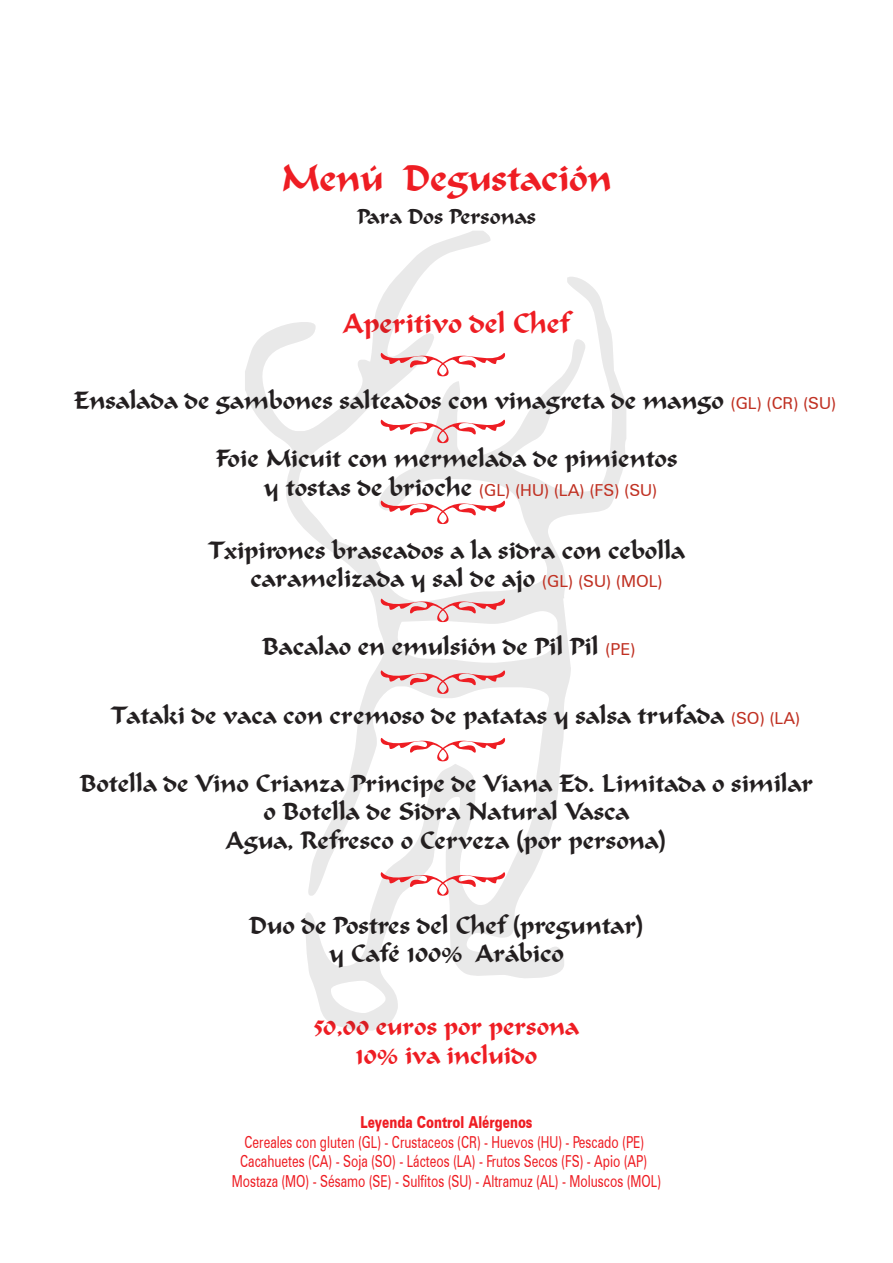
<style>
.page{position:relative;width:893px;height:1263px;background:#fff}
.page>*{position:absolute;margin:0;border:0;box-sizing:border-box;transform-origin:0 0}
.t1{font:36px "Formal Script 421 BT";color:#ee1d23}
.t2{font:27px "Formal Script 421 BT";color:#ee1d23}
.t3{font:24px/28.2px "Formal Script 421 BT";color:#231f20;text-align:center}
.t4{font:24px/28.8px "Formal Script 421 BT";color:#ee1d23;text-align:center}
.t5{font:21px "Formal Script 421 BT";color:#231f20}
.t6{font:16.5px/19.8px "Zurich BT";color:#ee1d23;text-align:center;scale:.73 1}
.t7{font:16.5px "Zurich BT";color:#c03123}
.t8{font:900 16.5px "Zurich BT";color:#ee1d23;scale:.73 1}
.s1{font-family:"Zurich BT";font-size:16.5px;color:#c03123}
.s2{font-family:"Formal Script 421 BT";font-size:24px;color:#231f20}
</style>
<div class="page">
<svg style="left:245px;top:231px;width:381px;height:800px"></svg>
<svg style="left:378px;top:351px;width:129px;height:25px"></svg>
<svg style="left:378px;top:418px;width:129px;height:25px"></svg>
<svg style="left:378px;top:499px;width:129px;height:25px"></svg>
<svg style="left:378px;top:597px;width:129px;height:25px;background:#eac7c8"></svg>
<svg style="left:378px;top:669px;width:129px;height:25px;background:#ecc9ca"></svg>
<svg style="left:378px;top:736px;width:129px;height:25px"></svg>
<svg style="left:378px;top:870px;width:129px;height:26px"></svg>
<h1 class="t1" style="left:281px;top:157px;width:332px">Menú Degustación</h1>
<p class="t5" style="left:357px;top:204px;width:180px">Para Dos Personas</p>
<p class="t2" style="left:344px;top:308px;width:227px">Aperitivo del Chef</p>
<p class="t3" style="left:74px;top:386px;width:764px">Ensalada de gambones salteados con vinagreta de mango <span class="s1">(GL) (CR) (SU)</span></p>
<p class="t3" style="left:215px;top:445px;width:464px">Foie Micuit con mermelada de pimientos</p>
<p class="t7" style="left:264px;top:480px;width:395px"><span class="s2">y tostas de brioche</span> (GL) (HU) (LA) (FS) (SU)</p>
<p class="t3" style="left:250px;top:536px;width:436px;text-align:left;text-indent:-42px">Txipirones braseados a la sidra con cebolla caramelizada y sal de ajo <span class="s1">(GL) (SU) (MOL)</span></p>
<p class="t3" style="left:262px;top:632px;width:375px">Bacalao en emulsión de Pil Pil <span class="s1">(PE)</span></p>
<p class="t3" style="left:110px;top:702px;width:691px">Tataki de vaca con cremoso de patatas y salsa trufada <span class="s1">(SO) (LA)</span></p>
<p class="t3" style="left:80px;top:769px;width:735px">Botella de Vino Crianza Principe de Viana Ed. Limitada o similar o Botella de Sidra Natural Vasca<br>Agua, Refresco o Cerveza (por persona)</p>
<p class="t3" style="left:249px;top:911px;width:396px">Duo de Postres del Chef (preguntar) y Café 100% Arábico</p>
<p class="t4" style="left:314px;top:1012px;width:267px">50,00 euros por persona<br>10% iva incluido</p>
<p class="t8" style="left:360px;top:1112px;width:237px">Leyenda Control Alérgenos</p>
<p class="t6" style="left:232px;top:1132px;width:589px">Cereales con gluten (GL) - Crustaceos (CR) - Huevos (HU) - Pescado (PE)<br>Cacahuetes (CA) - Soja (SO) - Lácteos (LA) - Frutos Secos (FS) - Apio (AP)<br>Mostaza (MO) - Sésamo (SE) - Sulfitos (SU) - Altramuz (AL) - Moluscos (MOL)</p>
</div>
